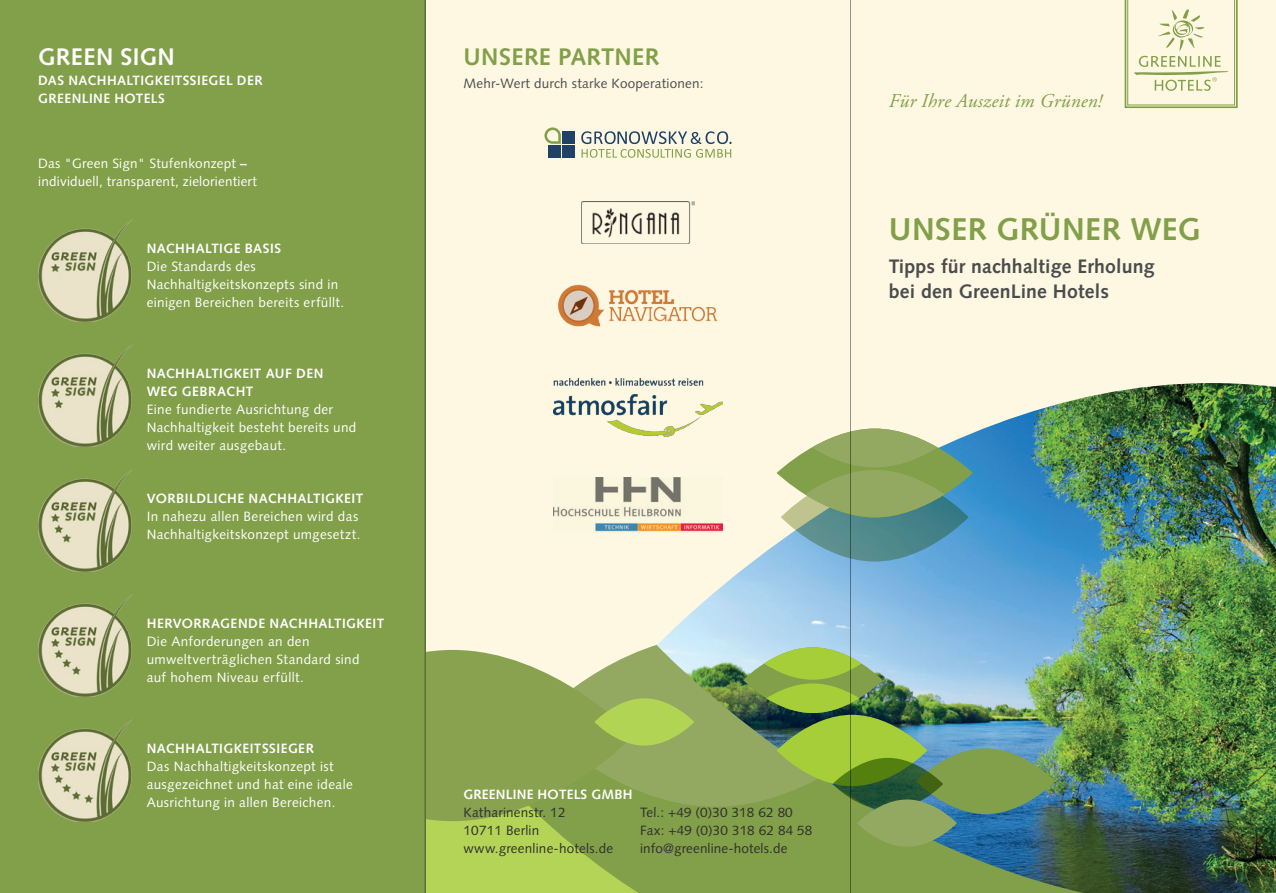
<style>
.page{position:relative;width:1276px;height:893px;background:#fef8e3}
.page>*{position:absolute;margin:0;border:0;box-sizing:border-box;transform-origin:0 0}
.t1{font:700 31.5px "Syntax LT Std";letter-spacing:.01em;color:#829f49}
.t2{font:700 24px "Syntax LT Std";letter-spacing:.01em;color:#829f49}
.t3{font:700 24px "Syntax LT Std";letter-spacing:.015em;color:#fff}
.t4{font:700 19.5px/25.5px "Syntax LT Std";letter-spacing:.01em;color:#4b4c4d}
.t5{font:italic 19.5px "Adobe Garamond Pro";letter-spacing:.01em;color:#829f49}
.t6{font:13.5px/18px "Syntax LT Std";letter-spacing:.025em;color:#fff}
.t7{font:700 13.5px/18px "Syntax LT Std";letter-spacing:.03em;color:#fff}
.t8{font:13.5px/18px "Syntax LT Std";letter-spacing:.015em;color:#312f30}
.t9{font:13.5px "Syntax LT Std";letter-spacing:.015em;color:#4b4c4d}
.s1{font-weight:700}
</style>
<div class="page">
<div style="left:347px;top:813px;width:181px;height:80px;background:#b3d456"></div>
<svg style="left:528px;top:786px;width:129px;height:107px;background:#93b24d"></svg>
<svg style="left:534px;top:635px;width:362px;height:172px;fill:#93a961"></svg>
<div style="left:272px;top:650px;width:361px;height:171px;background:#88a250;border-radius:50%"></div>
<img style="left:657px;top:383px;width:619px;height:510px">
<svg style="left:781px;top:473px;width:187px;height:89px;background:#5a9198"></svg>
<svg style="left:781px;top:429px;width:187px;height:88px"></svg>
<svg style="left:743px;top:647px;width:139px;height:66px;background:#8eb25c"></svg>
<svg style="left:776px;top:715px;width:151px;height:71px;background:#98c041"></svg>
<div style="left:916px;top:748px;width:139px;height:66px;background:#829f49;border-radius:50%"></div>
<svg style="left:832px;top:758px;width:111px;height:52px;background:#416e2c"></svg>
<svg style="left:857px;top:799px;width:100px;height:48px;background:#87a263"></svg>
<svg style="left:1124px;top:0;width:114px;height:109px"></svg>
<div style="left:0;top:0;width:425px;height:892px;background:#829f49"></div>
<img style="left:38px;top:220px;width:94px;height:101px">
<img style="left:38px;top:345px;width:94px;height:101px">
<img style="left:38px;top:470px;width:94px;height:101px">
<img style="left:38px;top:594px;width:95px;height:102px">
<img style="left:38px;top:719px;width:95px;height:102px">
<div style="left:563px;top:132px;width:12px;height:12px;background:#1f4266"></div>
<div style="left:548px;top:145px;width:13px;height:13px;background:#1f4266"></div>
<div style="left:563px;top:145px;width:12px;height:13px;background:#1f4266"></div>
<svg style="left:544px;top:127px;width:17px;height:17px"></svg>
<svg style="left:581px;top:131px;width:150px;height:27px"></svg>
<img style="left:581px;top:201px;width:114px;height:43px">
<img style="left:558px;top:284px;width:160px;height:43px">
<img style="left:553px;top:378px;width:169px;height:59px">
<img style="left:553px;top:477px;width:169px;height:56px">
<hr style="left:425px;top:0;width:1px;height:893px;background:#939598">
<hr style="left:850px;top:0;width:1px;height:893px;background:#939598">
<svg style="left:594px;top:698px;width:100px;height:48px;background:#accc55"></svg>
<h2 class="t3" style="left:38px;top:43px;width:138px">GREEN SIGN</h2>
<h2 class="t2" style="left:463px;top:43px;width:197px">UNSERE PARTNER</h2>
<p class="t7" style="left:38px;top:72px;width:172px">DAS NACHHALTIG KEITSSIEGEL</p>
<p class="t7" style="left:237px;top:72px;width:27px">DE R</p>
<p class="t7" style="left:38px;top:90px;width:128px">GREENLINE HOTELS</p>
<p class="t6" style="left:38px;top:154px;width:220px">Das "Green Sign" Stufenkonzept <span class="s1">– </span>individuell, transparent, zielorientiert</p>
<p class="t7" style="left:147px;top:239px;width:10px">NAC</p>
<p class="t7" style="left:175px;top:239px;width:78px">HHALTIGE BASIS</p>
<p class="t6" style="left:147px;top:257px;width:199px">Die Standards des<br>Nachhaltigkeitskonzepts sind in einigen Bereichen bereits erfüllt.</p>
<p class="t7" style="left:147px;top:364px;width:176px;text-indent:29px">HHALTIGKEIT AUF DEN<br>WEG GEBRAC</p>
<p class="t7" style="left:147px;top:364px;width:10px">NAC</p>
<p class="t7" style="left:236px;top:382px;width:19px">HT</p>
<p class="t6" style="left:147px;top:400px;width:211px">Eine fundierte Ausrichtung der<br>Nachhaltigkeit besteht bereits und wird weiter ausgebaut.</p>
<p class="t7" style="left:147px;top:489px;width:18px">VORBI</p>
<p class="t7" style="left:189px;top:489px;width:70px">LDLICHE NAC</p>
<p class="t7" style="left:277px;top:489px;width:88px">HHALTIGKEIT</p>
<p class="t6" style="left:147px;top:507px;width:215px">In nahezu allen Bereichen wird das<br>Nachhaltigkeitskonzept umgesetzt.</p>
<p class="t7" style="left:147px;top:614px;width:46px">HERVORRA</p>
<p class="t7" style="left:220px;top:614px;width:60px">GENDE NAC</p>
<p class="t7" style="left:298px;top:614px;width:88px">HHALTIGKEIT</p>
<p class="t6" style="left:147px;top:632px;width:214px">Die Anforderungen an den umweltverträglichen Standard sind auf hohem Niveau erfüllt.</p>
<p class="t7" style="left:147px;top:739px;width:10px">NAC</p>
<p class="t7" style="left:175px;top:739px;width:139px">HHALTIGKEITSSI EGER</p>
<p class="t6" style="left:147px;top:757px;width:208px">Das Nachhaltigkeitskonzept ist ausgezeichnet und hat eine ideale<br>Ausrichtung in allen Bereichen.</p>
<p class="t9" style="left:463px;top:75px;width:241px">Mehr-Wert durch starke Kooperationen:</p>
<p class="t7" style="left:463px;top:786px;width:171px">GREENLINE HOTELS GMBH</p>
<p class="t8" style="left:463px;top:804px;width:151px">Katharinenstr. 12<br>10711 Berlin www.greenline-hotels.de</p>
<p class="t8" style="left:640px;top:804px;width:174px">Tel.: +49 (0)30 318 62 80<br>Fax: +49 (0)30 318 62 84 58 info@greenline-hotels.de</p>
<h3 class="t5" style="left:889px;top:90px;width:214px">Für Ihre Auszeit im Grünen!</h3>
<h1 class="t1" style="left:889px;top:211px;width:292px">UNSER GRÜNER WEG</h1>
<h3 class="t4" style="left:889px;top:253px;width:267px">TIPPS FÜR NACHHALTIGE ERHOLUNG<br>BEI DEN GREENLINE HOTELS</h3>
</div>
